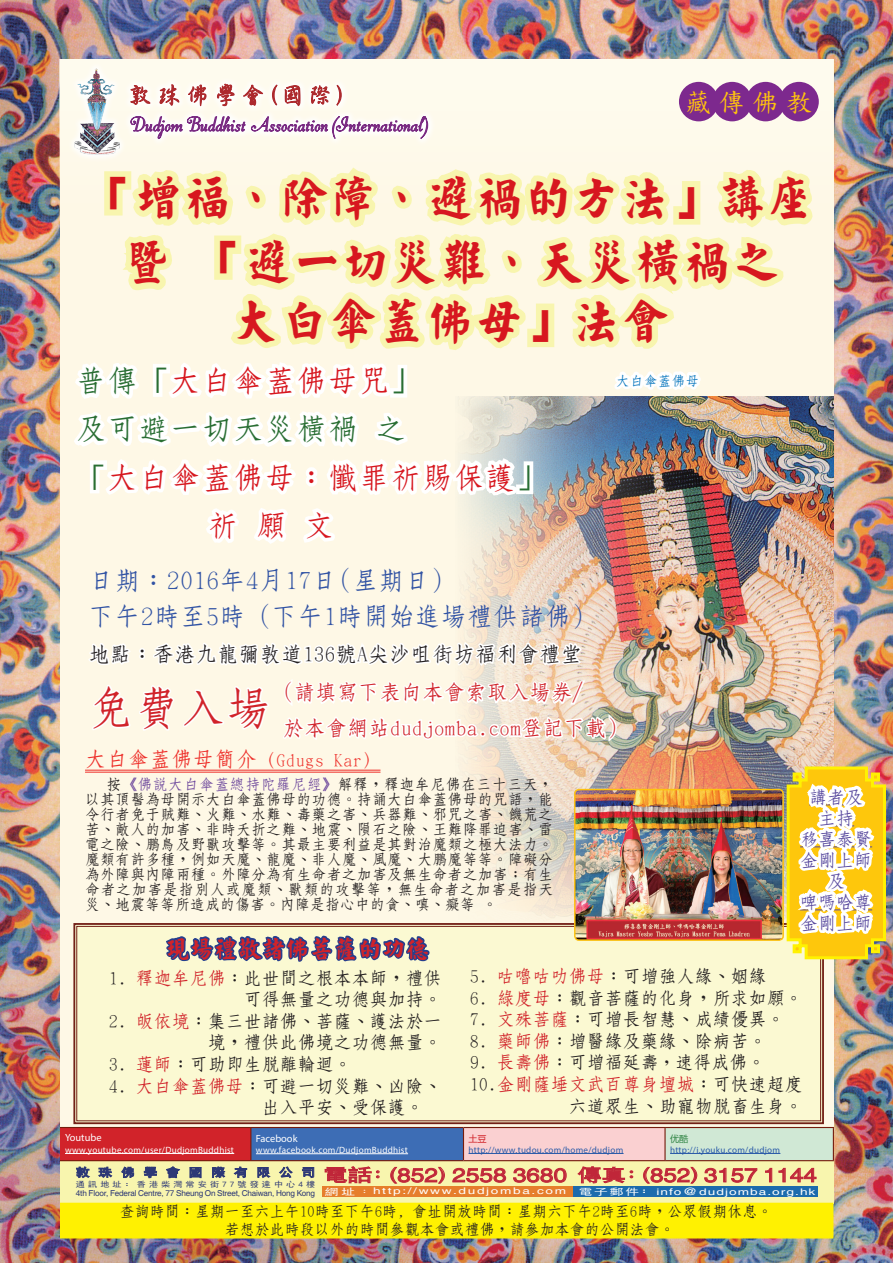
<style>
.page{position:relative;width:893px;height:1263px;background:#fff}
.page>*{position:absolute;margin:0;border:0;box-sizing:border-box;transform-origin:0 0}
.t1{font:47.25px/64.2px "Maokai EG Heavy Big 5";letter-spacing:.04em;color:#d7171f;text-align:center}
.t2{font:700 45px "Nan Sung";color:#d1232a}
.t3{font:700 30px "Nan Sung";letter-spacing:.05em;color:#d7171f}
.t4{font:700 30px "Nan Sung";letter-spacing:.05em;color:#296e33}
.t5{font:25.8px "DF Kai Shu SB Estd BF";color:#fec210}
.t6{font:700 25.5px/36px "Nan Sung";letter-spacing:.02em;color:#3153a4}
.t7{font:24px "Maokai EG Heavy Big 5";color:#d1232a}
.t8{font:700 21px/35.5px "Nan Sung";letter-spacing:.02em;color:#d1232a}
.t9{font:700 21px "Nan Sung";letter-spacing:.02em;color:#231f20}
.t10{font:19.35px "Helvetica";color:#c02639;scale:1.27 1}
.t11{font:700 18px/21.6px "Nan Sung";color:#231f20;text-align:right}
.t12{font:700 18px/21px "Nan Sung";color:#58499e;text-align:center}
.t13{font:700 18px "Nan Sung";color:#d1232a}
.t14{font:700 18px "Nan Sung";letter-spacing:.03em;color:#ee2f2a}
.t15{font:700 15px/15px "Nan Sung";color:#231f20;text-align:center}
.t16{font:700 13.5px "Nan Sung";letter-spacing:.03em;color:#0072bc}
.t17{font:11.55px "Sim Hei";letter-spacing:.655em;color:#2d3876;scale:1.18 1}
.t18{font:10.35px "Myriad Pro";color:#fff}
.t19{font:9.15px "Myriad Pro";letter-spacing:.03em;color:#fff}
.t20{font:9.15px "Myriad Pro";letter-spacing:.03em;color:#2859a8}
.t21{font:9.15px "Helvetica";letter-spacing:.12em;color:#fff;scale:1.49 1}
.t22{font:9.15px "Helvetica";letter-spacing:.08em;color:#fff;scale:1.49 1}
.t23{font:9.15px "Microsoft Ya Hei";color:#d1232a}
.t24{font:9.15px "Microsoft Ya Hei";color:#318545}
.t25{font:8.1px "Helvetica";letter-spacing:-.025em;color:#2d3876}
.t26{font:7.65px "Sim Hei";letter-spacing:.34em;color:#2d3876;scale:1.18 1}
.s1{color:#296e33}
.s2{font-size:21px}
.s3{color:#6b459b}
.s4{color:#d1232a}
.s5{font-size:16.5px}
.s6{color:#231f20}
.s7{font-family:"Sim Hei";font-size:17.55px}
.s8{font-family:"Adobe Ming Std";font-weight:300}
.s9{font-size:16.65px}
.s10{font-family:"Sim Hei"}
.s11{font-size:10.2px}
</style>
<div class="page">
<img style="left:0;top:0;width:893px;height:1263px">
<div style="left:60px;top:1161px;width:773px;height:42px;background:#f8f5ae"></div>
<div style="left:60px;top:1203px;width:773px;height:35px;background:#fff101"></div>
<div style="left:60px;top:1127px;width:191px;height:34px;background:#d1232a"></div>
<hr style="left:60px;top:1127px;width:191px;height:1px;background:#761c0d">
<hr style="left:60px;top:1160px;width:191px;height:1px;background:#761c0d">
<hr style="left:65px;top:1153px;width:169px;height:1px;background:#fff">
<img style="left:321px;top:1202px;width:71px;height:61px">
<img style="left:68px;top:0;width:819px;height:1200px">
<h3 class="t5" style="left:685px;top:89px;width:129px">藏傳佛教</h3>
<h1 class="t1" style="left:87px;top:166px;width:730px">「增福、除障、避禍的方法」講座暨 「避一切災難、天災橫禍之</h1>
<h1 class="t1" style="left:233px;top:289px;width:438px">大白傘蓋佛母」法會</h1>
<h3 class="t3" style="left:76px;top:366px;width:346px"><span class="s1">普傳「</span>大白傘蓋佛母咒<span class="s1">」</span></h3>
<h3 class="t4" style="left:76px;top:414px;width:332px">及可避一切天災橫禍 之</h3>
<h3 class="t3" style="left:76px;top:462px;width:472px"><span class="s1">「</span>大白傘蓋佛母：懺罪祈賜保護<span class="s1">」</span></h3>
<h3 class="t3" style="left:208px;top:511px;width:127px">祈 願 文</h3>
<h3 class="t6" style="left:89px;top:562px;width:497px">日期：2016年4月17日(星期日)<br>下午2時至5時 (下午1時開始進場禮供諸佛)</h3>
<h3 class="t9" style="left:89px;top:643px;width:495px">地點：香港九龍彌敦道136號A尖沙咀街坊福利會禮堂</h3>
<h2 class="t2" style="left:89px;top:685px;width:184px">免費入場</h2>
<p class="t16" style="left:616px;top:374px;width:85px">大白傘蓋佛母</p>
<h3 class="t8" style="left:283px;top:675px;width:336px">(請填寫下表向本會索取入場券/<br>於本會網站dudjomba.com登記下載)</h3>
<p class="t14" style="left:85px;top:751px;width:297px"><span class="s2">大白傘蓋佛母簡介</span>（Gdugs Kar）</p>
<p class="t15" style="left:85px;top:777px;width:470px;text-align:justify;text-indent:22px">按<span class="s3">《佛說大白傘蓋總持陀羅尼經》</span>解釋，釋迦牟尼佛在三十三天，以其頂髻為母開示大白傘蓋佛母的功德。持誦大白傘蓋佛母的咒語，能令行者免于賊難、火難、水難、毒藥之害、兵器難、邪咒之害、饑荒之苦、敵人的加害、非時夭折之難、地震、隕石之險、王難降罪迫害、雷電之險、鵬鳥及野獸攻擊等。其最主要利益是其對治魔類之極大法力。魔類有許多種，例如天魔、龍魔、非人魔、風魔、大鵬魔等等。障礙分為外障與內障兩種。外障分為有生命者之加害及無生命者之加害；有生命者之加害是指別人或魔類、獸類的攻擊等，無生命者之加害是指天災、地震等等所造成的傷害。內障是指心中的貪、嗔、癡等 。</p>
<h3 class="t7" style="left:166px;top:936px;width:266px">現場禮敬諸佛菩薩的功德</h3>
<p class="t12" style="left:800px;top:786px;width:73px">講者及主持<br>移喜泰賢金剛上師及<br>啤嗎哈尊金剛上師</p>
<p class="t11" style="left:109px;top:967px;width:334px">1. <span class="s4">釋迦牟尼佛</span>：此世間之根本本師，禮供可得無量之功德與加持。</p>
<p class="t11" style="left:109px;top:1010px;width:334px">2. <span class="s4">皈依境</span>：集三世諸佛、菩薩、護法於一境，禮供此佛境之功德無量。</p>
<p class="t11" style="left:109px;top:1053px;width:244px">3. <span class="s4">蓮師</span>：可助即生脫離輪迴。</p>
<p class="t11" style="left:262px;top:1075px;width:181px;text-align:left;text-indent:-153px">4. <span class="s4">大白傘蓋佛母</span>：可避一切災難、凶險、出入平安、受保護。</p>
<p class="t11" style="left:470px;top:965px;width:298px">5. <span class="s4">咕嚕咕叻佛母</span>：可增強人緣、姻緣</p>
<p class="t11" style="left:470px;top:987px;width:334px">6. <span class="s4">綠度母</span>：觀音菩薩的化身，所求如願。</p>
<p class="t11" style="left:470px;top:1008px;width:316px">7. <span class="s4">文殊菩薩</span>：可增長智慧、成績優異。</p>
<p class="t11" style="left:470px;top:1030px;width:298px">8. <span class="s4">藥師佛</span>：增醫緣及藥緣、除病苦。</p>
<p class="t11" style="left:470px;top:1052px;width:297px">9. <span class="s4">長壽佛</span>：可增福延壽<span class="s5">，</span>速得成佛。</p>
<p class="t13" style="left:470px;top:1075px;width:334px"><span class="s6">10.</span>金剛薩埵文武百尊身壇城<span class="s6">：可快速超度</span></p>
<p class="t11" style="left:569px;top:1095px;width:235px">六道眾生、助寵物脫畜生身。</p>
<p class="t18" style="left:65px;top:1131px;width:38px">Youtube</p>
<p class="t19" style="left:65px;top:1144px;width:170px">www.youtube.com/user/DudjomBuddhist</p>
<p class="t18" style="left:256px;top:1132px;width:43px">Facebook</p>
<p class="t19" style="left:256px;top:1144px;width:153px">www.facebook.com/DudjomBuddhist</p>
<p class="t23" style="left:468px;top:1132px;width:20px">土豆</p>
<p class="t20" style="left:468px;top:1144px;width:156px">http://www.tudou.com/home/dudjom</p>
<p class="t24" style="left:670px;top:1132px;width:20px">优酷</p>
<p class="t20" style="left:670px;top:1144px;width:112px">http://i.youku.com/dudjom</p>
<p class="t17" style="left:76px;top:1166px;width:204px">敦珠佛學會國際有限公司</p>
<p class="t26" style="left:76px;top:1180px;width:204px">通訊地址：香港柴灣常安街77號發達中心4樓</p>
<p class="t25" style="left:76px;top:1188px;width:241px">4th Floor, Federal Centre, 77 Sheung On Street, Chaiwan, Hong Kong</p>
<p class="t10" style="left:323px;top:1164px;width:390px"><span class="s7">電話</span><span class="s8">：</span> <span class="s9">(</span>852<span class="s9">)</span> 2558 3680 <span class="s7">傳真</span><span class="s8">：</span> <span class="s9">(</span>852<span class="s9">)</span> 3157 1144</p>
<p class="t21" style="left:325px;top:1186px;width:163px"><span class="s10">網址</span><span class="s8">：</span>http://www.dudjomba.com</p>
<p class="t22" style="left:579px;top:1186px;width:160px"><span class="s10">電子郵件：</span>info<span class="s11">@</span>dudjomba.org.hk</p>
<p class="t15" style="left:120px;top:1202px;width:654px;line-height:18px">查詢時間：星期一至六上午10時至下午6時, 會址開放時間：星期六下午2時至6時，公眾假期休息。若想於此時段以外的時間參觀本會或禮佛，請參加本會的公開法會。</p>
</div>
